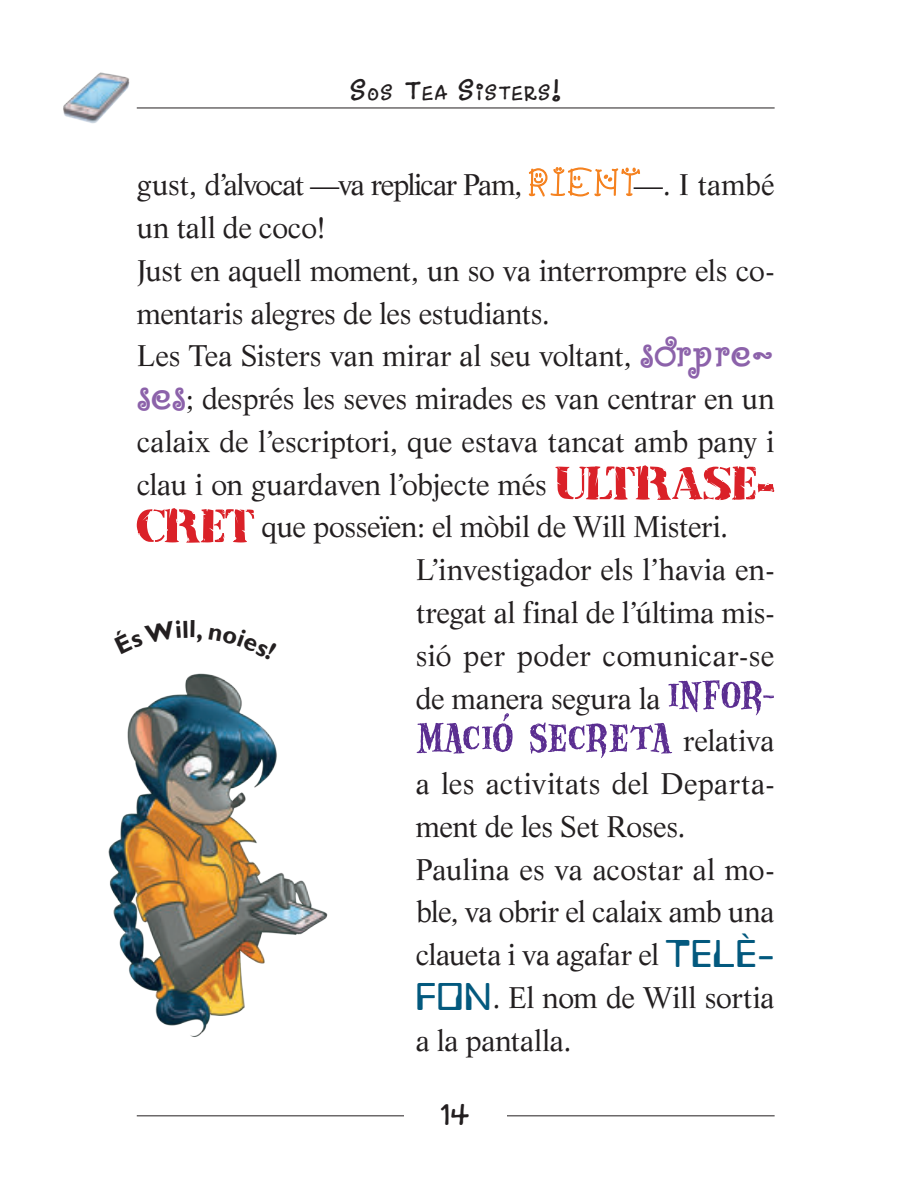
<style>
.page{position:relative;width:907px;height:1187px;background:#fff}
.page>*{position:absolute;margin:0;border:0;box-sizing:border-box;transform-origin:0 0}
.t1{font:45px "Dance Party";color:#231f20}
.t2{font:42.75px "Monster Fonts Houseof Death";letter-spacing:-.01em;color:#5b2e91;scale:1.19 1}
.t3{font:30.38px "Dance Party";letter-spacing:.055em;color:#231f20}
.t4{font:29.25px/42.8px "Life";letter-spacing:-.01em;color:#231f20}
.t5{font:29.25px "Life";letter-spacing:-.04em;color:#231f20}
.t6{font:29.25px "Life";letter-spacing:.01em;color:#231f20}
.s1{font-size:40.5px}
.s2{font-family:"All Smiles";font-size:47.25px;color:#f58220}
.s3{font-family:"Cro Aloha";font-size:40.5px;color:#8c62aa}
.s4{font-family:"Monster Fonts Houseof Death";font-size:42.75px;color:#5b2e91}
.s5{font-family:"Life";font-size:29.25px;color:#231f20}
.s6{font-family:"Orbit Bby BT";font-size:38.25px;color:#03597e}
</style>
<div class="page">
<img style="left:108px;top:673px;width:220px;height:364px">
<svg style="left:528px;top:167px;width:112px;height:30px"></svg>
<svg style="left:555px;top:465px;width:220px;height:35px"></svg>
<svg style="left:137px;top:508px;width:117px;height:35px"></svg>
<hr style="left:137px;top:1115px;width:638px;height:1px;background:#231f20">
<div style="left:405px;top:1084px;width:102px;height:64px;background:#fff"></div>
<hr style="left:137px;top:108px;width:638px;height:1px;background:#231f20">
<img style="left:63px;top:72px;width:92px;height:52px">
<p class="t3" style="left:351px;top:76px;width:211px"><span class="s1">s</span>os <span class="s1">t</span>ea <span class="s1">s</span>isters<span class="s1">!</span></p>
<p class="t5" style="left:137px;top:167px;width:639px">gust, d’alvocat —va replicar Pam, <span class="s2">RI ENT</span>—. I també</p>
<p class="t4" style="left:137px;top:206px;width:191px">un tall de coco!</p>
<p class="t4" style="left:137px;top:249px;width:639px">Just en aquell moment, un so va interrompre els co-</p>
<p class="t4" style="left:137px;top:291px;width:415px">mentaris alegres de les estudiants.</p>
<p class="t4" style="left:137px;top:334px;width:639px">Les Tea Sisters van mirar al seu voltant, <span class="s3">sorpre-</span></p>
<p class="t4" style="left:137px;top:377px;width:639px"><span class="s3">ses</span>; després les seves mirades es van centrar en un</p>
<p class="t4" style="left:137px;top:420px;width:639px">calaix de l’escriptori, que estava tancat amb pany i</p>
<p class="t4" style="left:137px;top:462px;width:412px">clau i on guardaven l’objecte més</p>
<p class="t4" style="left:262px;top:505px;width:468px">que posseïen: el mòbil de Will Misteri.</p>
<p class="t4" style="left:416px;top:548px;width:360px">L’investigador els l’havia en-</p>
<p class="t4" style="left:416px;top:591px;width:360px">tregat al final de l’última mis-</p>
<p class="t6" style="left:416px;top:637px;width:360px">sió per poder comunicar-se</p>
<p class="t4" style="left:416px;top:676px;width:360px">de manera segura la <span class="s4">INFOR-</span></p>
<h2 class="t2" style="left:416px;top:712px;width:303px">MACIÓ SECRETA <span class="s5">relativa</span></h2>
<p class="t4" style="left:416px;top:762px;width:360px">a les activitats del Departa&shy;ment de les Set Roses.<br>Paulina es va acostar al mo&shy;ble, va obrir el calaix amb una claueta i va agafar el <span class="s6">TELÈ-<br>FON</span>. El nom de Will sortia a la pantalla.</p>
<h1 class="t1" style="left:441px;top:1090px;width:31px">14</h1>
</div>
